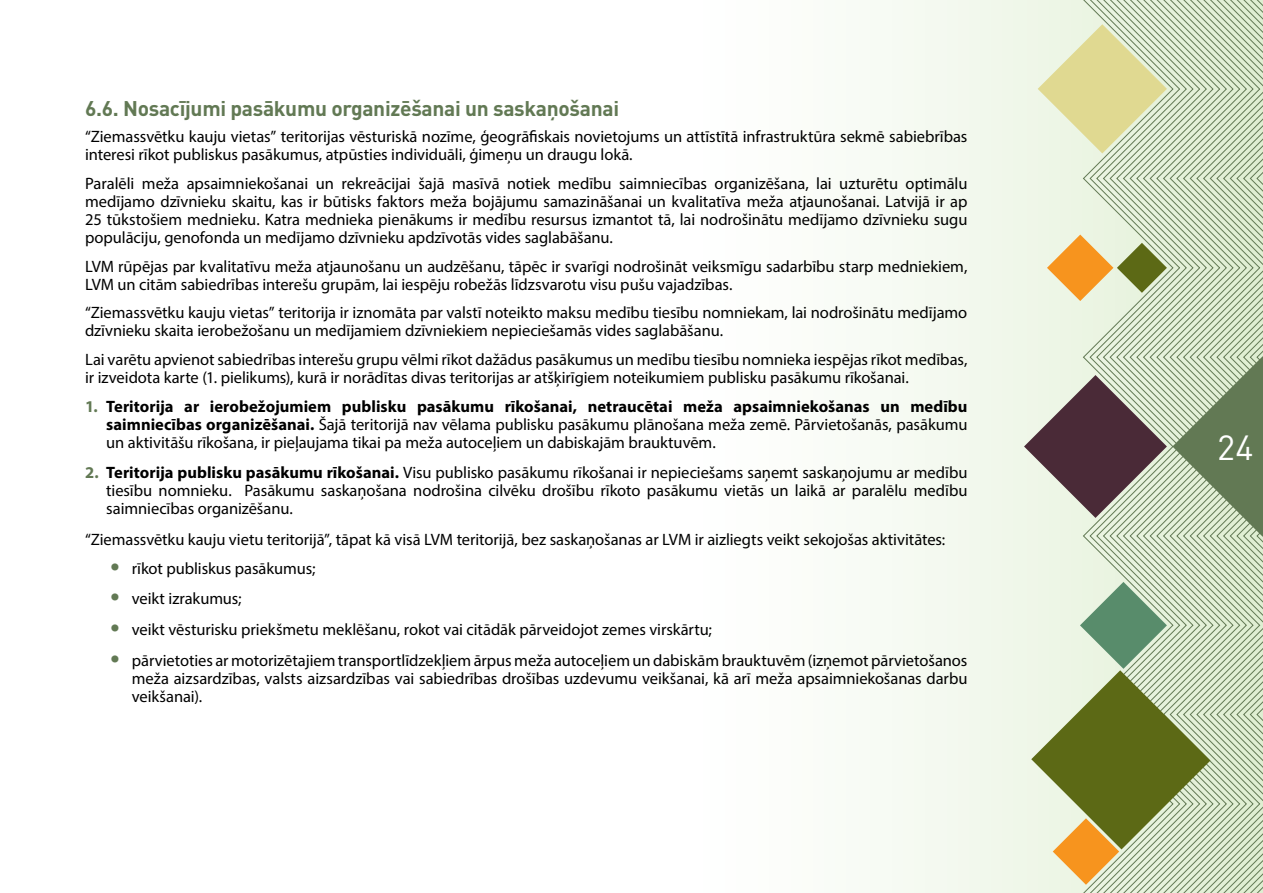
<style>
.page{position:relative;width:1263px;height:893px;background:#fff}
.page>*{position:absolute;margin:0;border:0;box-sizing:border-box;transform-origin:0 0}
.t1{font:34.5px "DIN Pro";color:#fff}
.t2{font:700 21px "DIN Pro";letter-spacing:-.015em;color:#627954}
.t3{font:16.5px/18px "Myriad Pro";letter-spacing:-.005em;color:#000}
.s1{font-weight:700;color:#627954}
.s2{font-weight:700}
.s3{font-weight:700;font-size:27px;color:#627954}
</style>
<div class="page">
<div style="left:672px;top:0;width:591px;height:893px;background:#f9fcf7"></div>
<svg style="left:1024px;top:0;width:239px;height:893px;background:#bec7a8"></svg>
<p class="t2" style="left:85px;top:94px;width:536px">6.6. Nosacījumi pasākumu organizēšanai un saskaņošanai</p>
<p class="t3" style="left:85px;top:128px;width:884px">“Ziemassvētku kauju vietas” teritorijas vēsturiskā nozīme, ģeogrāfiskais novietojums un attīstītā infrastruktūra sekmē sabiebrības interesi rīkot publiskus pasākumus, atpūsties individuāli, ģimeņu un draugu lokā.</p>
<p class="t3" style="left:85px;top:174px;width:884px;text-align:justify">Paralēli meža apsaimniekošanai un rekreācijai šajā masīvā notiek medību saimniecības organizēšana, lai uzturētu optimālu medījamo dzīvnieku skaitu, kas ir būtisks faktors meža bojājumu samazināšanai un kvalitatīva meža atjaunošanai. Latvijā ir ap 25 tūkstošiem mednieku. Katra mednieka pienākums ir medību resursus izmantot tā, lai nodrošinātu medījamo dzīvnieku sugu populāciju, genofonda un medījamo dzīvnieku apdzīvotās vides saglabāšanu.</p>
<p class="t3" style="left:85px;top:257px;width:884px">LVM rūpējas par kvalitatīvu meža atjaunošanu un audzēšanu, tāpēc ir svarīgi nodrošināt veiksmīgu sadarbību starp medniekiem,<br>LVM un citām sabiedrības interešu grupām, lai iespēju robežās līdzsvarotu visu pušu vajadzības.</p>
<p class="t3" style="left:85px;top:303px;width:884px">“Ziemassvētku kauju vietas” teritorija ir iznomāta par valstī noteikto maksu medību tiesību nomniekam, lai nodrošinātu medījamo dzīvnieku skaita ierobežošanu un medījamiem dzīvniekiem nepieciešamās vides saglabāšanu.</p>
<p class="t3" style="left:85px;top:350px;width:884px">Lai varētu apvienot sabiedrības interešu grupu vēlmi rīkot dažādus pasākumus un medību tiesību nomnieka iespējas rīkot medības, ir izveidota karte (1. pielikums), kurā ir norādītas divas teritorijas ar atšķirīgiem noteikumiem publisku pasākumu rīkošanai.</p>
<p class="t3" style="left:106px;top:397px;width:863px;text-align:justify;text-indent:-21px"><span class="s1">1.</span> <span class="s2">Teritorija ar ierobežojumiem publisku pasākumu rīkošanai, netraucētai meža apsaimniekošanas un medību saimniecības organizēšanai.</span> Šajā teritorijā nav vēlama publisku pasākumu plānošana meža zemē. Pārvietošanās, pasākumu un aktivitāšu rīkošana, ir pieļaujama tikai pa meža autoceļiem un dabiskajām brauktuvēm.</p>
<p class="t3" style="left:106px;top:463px;width:863px;text-align:justify;text-indent:-21px"><span class="s1">2.</span> <span class="s2">Teritorija publisku pasākumu rīkošanai.</span> Visu publisko pasākumu rīkošanai ir nepieciešams saņemt saskaņojumu ar medību tiesību nomnieku. Pasākumu saskaņošana nodrošina cilvēku drošību rīkoto pasākumu vietās un laikā ar paralēlu medību saimniecības organizēšanu.</p>
<p class="t3" style="left:85px;top:530px;width:862px">“Ziemassvētku kauju vietu teritorijā”, tāpat kā visā LVM teritorijā, bez saskaņošanas ar LVM ir aizliegts veikt sekojošas aktivitātes:</p>
<p class="t3" style="left:111px;top:559px;width:206px"><span class="s3">•</span> rīkot publiskus pasākumus;</p>
<p class="t3" style="left:111px;top:590px;width:133px"><span class="s3">•</span> veikt izrakumus;</p>
<p class="t3" style="left:111px;top:620px;width:603px"><span class="s3">•</span> veikt vēsturisku priekšmetu meklēšanu, rokot vai citādāk pārveidojot zemes virskārtu;</p>
<p class="t3" style="left:132px;top:651px;width:837px;text-align:justify;text-indent:-21px"><span class="s3">•</span> pārvietoties ar motorizētajiem transportlīdzekļiem ārpus meža autoceļiem un dabiskām brauktuvēm (izņemot pārvietošanos meža aizsardzības, valsts aizsardzības vai sabiedrības drošības uzdevumu veikšanai, kā arī meža apsaimniekošanas darbu veikšanai).</p>
<h1 class="t1" style="left:1217px;top:424px;width:38px">24</h1>
</div>
